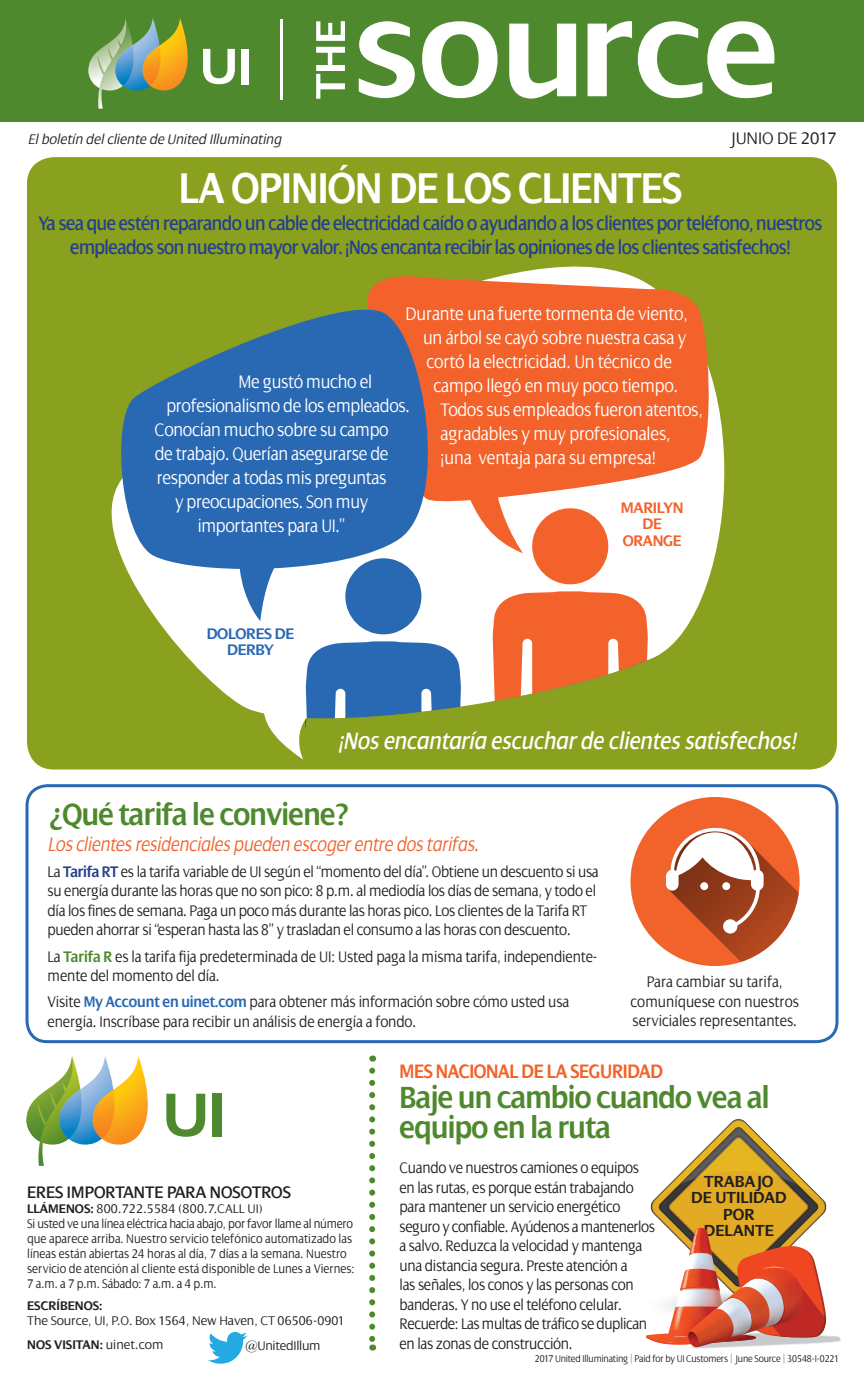
<style>
.page{position:relative;width:864px;height:1377px;background:#fff}
.page>*{position:absolute;margin:0;border:0;box-sizing:border-box;transform-origin:0 0}
.t1{font:600 46.5px "Dialog";letter-spacing:-.02em;color:#fff;scale:.9 1}
.t2{font:600 33px/30px "Dialog";letter-spacing:-.02em;color:#4e892d;scale:.9 1}
.t3{font:italic 25.5px "Dialog";letter-spacing:.005em;color:#fff;scale:.9 1}
.t4{font:21px/24px "Dialog";letter-spacing:-.025em;color:#253f8e;text-align:center;scale:.88 1}
.t5{font:italic 300 21px "Dialog";letter-spacing:-.01em;color:#f2622a;scale:.9 1}
.t6{font:600 21px "Dialog";letter-spacing:-.02em;color:#f2622a;scale:.9 1}
.t7{font:300 19.5px/24px "Dialog";letter-spacing:-.02em;color:#fff;scale:.9 1}
.t8{font:18px "Dialog";color:#231f20}
.t9{font:300 18px "Dialog";letter-spacing:-.01em;color:#231f20}
.t10{font:600 17.25px/16.5px "Dialog";color:#231f20;text-align:center}
.t11{font:300 16.5px/19.5px "Dialog";letter-spacing:-.02em;color:#231f20;scale:.9 1}
.t12{font:300 16.5px/19.5px "Dialog";color:#231f20;text-align:center;scale:.9 1}
.t13{font:600 16.5px/16.5px "Dialog";letter-spacing:-.025em;color:#f2622a;text-align:center}
.t14{font:600 16.5px/16.5px "Dialog";letter-spacing:-.02em;color:#2968b3;text-align:center}
.t15{font:italic 300 15px "Dialog";color:#231f20}
.t16{font:300 13.5px/15px "Dialog";color:#231f20}
.t17{font:600 13.5px "Dialog";color:#231f20}
.t18{font:300 13.5px "Dialog";letter-spacing:-.02em;color:#231f20}
.t19{font:300 10.5px "Dialog";letter-spacing:-.02em;color:#231f20;scale:.91 1}
.s1{font-weight:600;color:#253f8e}
.s2{font-weight:600;color:#4e892d}
.s3{font-weight:600;color:#2968b3}
.s4{font-weight:600}
.s5{font-weight:300}
</style>
<div class="page">
<svg style="left:208px;top:1332px;width:39px;height:32px"></svg>
<div style="left:0;top:0;width:864px;height:122px;background:#4e892d"></div>
<div style="left:241px;top:49px;width:7px;height:35px;background:#fff"></div>
<svg style="left:88px;top:18px;width:147px;height:91px"></svg>
<hr style="left:280px;top:19px;width:3px;height:80px;background:#fff">
<svg style="left:359px;top:21px;width:415px;height:78px"></svg>
<svg style="left:316px;top:21px;width:29px;height:78px"></svg>
<svg style="left:369px;top:1071px;width:6px;height:280px"></svg>
<svg style="left:26px;top:1056px;width:196px;height:110px"></svg>
<div style="left:213px;top:1094px;width:9px;height:43px;background:#4e892d"></div>
<svg style="left:645px;top:1119px;width:196px;height:230px"></svg>
<div style="left:26px;top:784px;width:813px;height:259px;border:3px solid #2968b3;border-radius:20px"></div>
<div style="left:27px;top:157px;width:810px;height:613px;background:#89a11f"></div>
<svg style="left:111px;top:386px;width:614px;height:374px"></svg>
<svg style="left:371px;top:266px;width:343px;height:287px;background:#ed8959"></svg>
<svg style="left:306px;top:641px;width:155px;height:129px"></svg>
<div style="left:345px;top:558px;width:76px;height:76px;background:#2968b3;border-radius:50%"></div>
<div style="left:532px;top:508px;width:76px;height:76px;background:#f2622a;border-radius:50%"></div>
<svg style="left:493px;top:591px;width:155px;height:166px"></svg>
<svg style="left:112px;top:289px;width:338px;height:332px;fill:#2968b3"></svg>
<div style="left:631px;top:797px;width:169px;height:169px;background:#f2632b;border-radius:85px"></div>
<svg style="left:666px;top:828px;width:134px;height:138px"></svg>
<p class="t15" style="left:28px;top:131px;width:255px">El boletín del cliente de United Illuminating</p>
<p class="t9" style="left:729px;top:129px;width:109px">JUNIO DE 2017</p>
<p class="t1" style="left:179px;top:163px;width:561px">LA OPINIÓN DE LOS CLIENTES</p>
<p class="t4" style="left:38px;top:211px;width:892px">Ya sea que estén reparando un cable de electricidad caído o ayudando a los clientes por teléfono, nuestros empleados son nuestro mayor valor. ¡Nos encanta recibir las opiniones de los clientes satisfechos!</p>
<p class="t7" style="left:406px;top:301px;width:316px">Durante una fuerte tormenta de viento,</p>
<p class="t7" style="left:423px;top:325px;width:294px">un árbol se cayó sobre nuestra casa y</p>
<p class="t7" style="left:427px;top:349px;width:274px">cortó la electricidad. Un técnico de</p>
<p class="t7" style="left:434px;top:373px;width:274px">campo llegó en muy poco tiempo.</p>
<p class="t7" style="left:441px;top:397px;width:293px">Todos sus empleados fueron atentos,</p>
<p class="t7" style="left:441px;top:421px;width:257px">agradables y muy profesionales,</p>
<p class="t7" style="left:441px;top:445px;width:241px">¡una ventaja para su empresa!</p>
<p class="t7" style="left:239px;top:370px;width:150px">Me gustó mucho el</p>
<p class="t7" style="left:155px;top:394px;width:285px;text-indent:12px">profesionalismo de los empleados.<br>Conocían mucho sobre su campo</p>
<p class="t7" style="left:155px;top:442px;width:261px">de trabajo. Querían asegurarse de</p>
<p class="t7" style="left:157px;top:466px;width:257px">responder a todas mis preguntas</p>
<p class="t7" style="left:175px;top:490px;width:216px">y preocupaciones. Son muy</p>
<p class="t7" style="left:198px;top:514px;width:166px">importantes para UI.”</p>
<p class="t13" style="left:621px;top:500px;width:64px">MARILYN<br>DE</p>
<p class="t13" style="left:623px;top:533px;width:60px">ORANGE</p>
<p class="t14" style="left:207px;top:625px;width:89px">DOLORES DE<br>DERBY</p>
<p class="t3" style="left:339px;top:727px;width:509px">¡Nos encantaría escuchar de clientes satisfechos!</p>
<p class="t2" style="left:49px;top:800px;width:335px">¿Qué tarifa le conviene?</p>
<p class="t5" style="left:48px;top:832px;width:480px">Los clientes residenciales pueden escoger entre dos tarifas.</p>
<p class="t11" style="left:48px;top:862px;width:614px">La <span class="s1">Tarifa RT</span> es la tarifa variable de UI según el “momento del día”. Obtiene un descuento si usa su energía durante las horas que no son pico: 8 p.m. al mediodía los días de semana, y todo el día los fines de semana. Paga un poco más durante las horas pico. Los clientes de la Tarifa RT pueden ahorrar si “esperan hasta las 8” y trasladan el consumo a las horas con descuento.</p>
<p class="t11" style="left:48px;top:947px;width:613px">La <span class="s2">Tarifa R</span> es la tarifa fija predeterminada de UI: Usted paga la misma tarifa, independiente&shy;mente del momento del día.</p>
<p class="t11" style="left:48px;top:992px;width:581px">Visite <span class="s3">My Account en uinet.com</span> para obtener más información sobre cómo usted usa energía. Inscríbase para recibir un análisis de energía a fondo.</p>
<p class="t12" style="left:631px;top:972px;width:189px">Para cambiar su tarifa, comuníquese con nuestros serviciales representantes.</p>
<p class="t8" style="left:27px;top:1182px;width:265px">ERES IMPORTANTE PARA NOSOTROS</p>
<p class="t16" style="left:27px;top:1201px;width:329px"><span class="s4">LLÁMENOS:</span> 800.722.5584 (800.7.CALL UI)<br>Si usted ve una línea eléctrica hacia abajo, por favor llame al número que aparece arriba. Nuestro servicio telefónico automatizado las líneas están abiertas 24 horas al día, 7 días a la semana. Nuestro servicio de atención al cliente está disponible de Lunes a Viernes:<br>7 a.m. a 7 p.m. Sábado: 7 a.m. a 4 p.m.</p>
<p class="t16" style="left:27px;top:1299px;width:320px"><span class="s4">ESCRÍBENOS:<br></span>The Source, UI, P.O. Box 1564, New Haven, CT 06506-0901</p>
<p class="t17" style="left:27px;top:1338px;width:138px">NOS VISITAN: <span class="s5">uinet.com</span></p>
<p class="t18" style="left:245px;top:1338px;width:77px">@UnitedIllum</p>
<p class="t6" style="left:400px;top:1060px;width:294px">MES NACIONAL DE LA SEGURIDAD</p>
<p class="t2" style="left:400px;top:1082px;width:413px">Baje un cambio cuando vea al equipo en la ruta</p>
<p class="t11" style="left:400px;top:1158px;width:285px">Cuando ve nuestros camiones o equipos en las rutas, es porque están trabajando para mantener un servicio energético seguro y confiable. Ayúdenos a mantenerlos a salvo. Reduzca la velocidad y mantenga una distancia segura. Preste atención a<br>las señales, los conos y las personas con banderas. Y no use el teléfono celular.<br>Recuerde: Las multas de tráfico se duplican en las zonas de construcción.</p>
<p class="t10" style="left:691px;top:1173px;width:97px">TRABAJO<br>DE UTILIDAD<br>POR<br>DELANTE</p>
<p class="t19" style="left:535px;top:1353px;width:336px">2017 United Illuminating | Paid for by UI Customers | June Source | 30548-I-0221</p>
</div>
